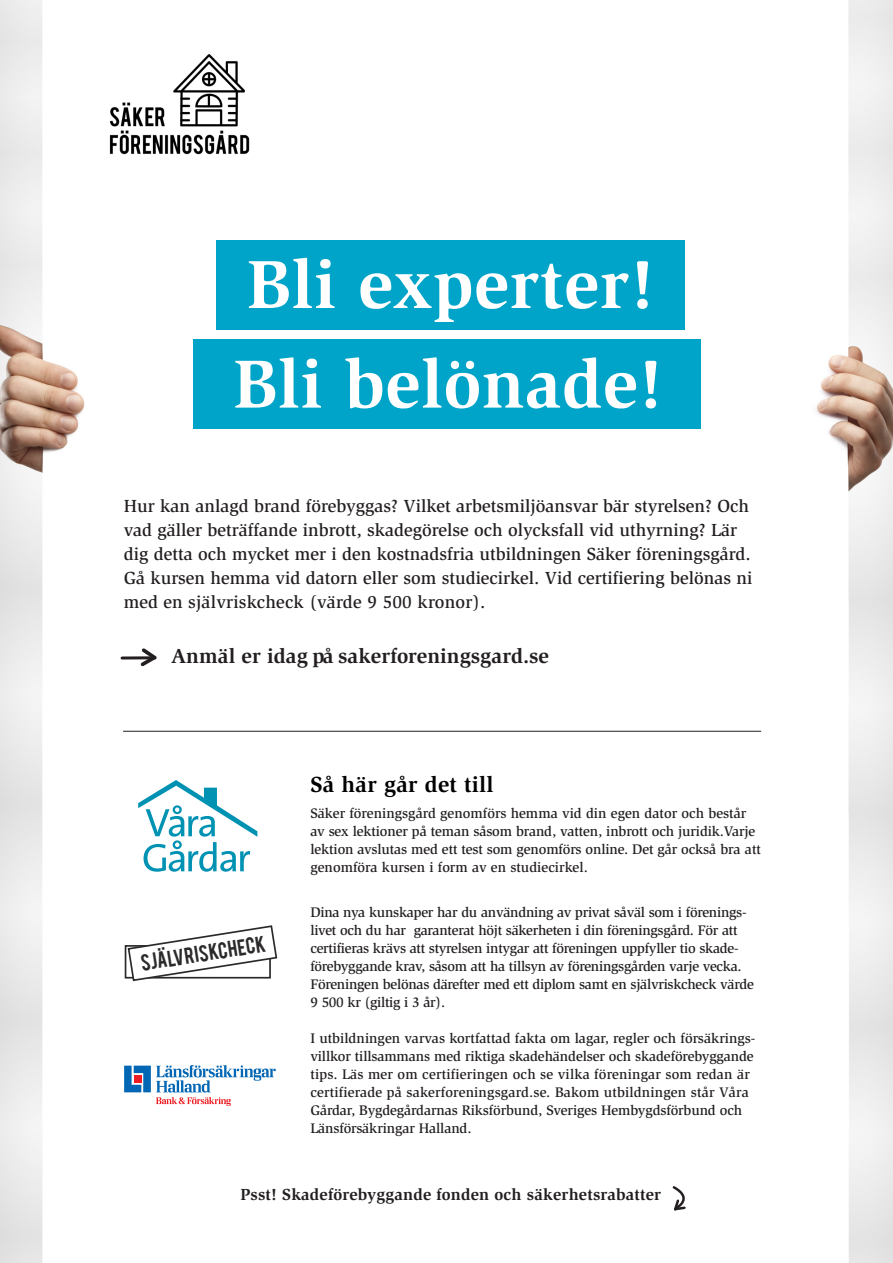
<style>
.page{position:relative;width:893px;height:1263px;background:#fff}
.page>*{position:absolute;margin:0;border:0;box-sizing:border-box;transform-origin:0 0}
.t1{font:700 69.9px "Slimbach";letter-spacing:.01em;color:#fff}
.t2{font:700 22.5px "Slimbach";letter-spacing:.01em;color:#000}
.t3{font:700 21px "Slimbach";color:#231f20}
.t4{font:500 18px/24px "Slimbach";color:#231f20}
.t5{font:18px "Bebas";color:#2b292a}
.t6{font:700 16.5px "Slimbach";letter-spacing:.01em;color:#231f20}
.t7{font:500 14.25px/18px "Slimbach";letter-spacing:-.01em;color:#231f20}
</style>
<div class="page">
<img style="left:0;top:268px;width:386px;height:319px">
<img style="left:509px;top:0;width:384px;height:1263px">
<img style="left:0;top:587px;width:167px;height:676px">
<img style="left:0;top:0;width:361px;height:268px">
<hr style="left:123px;top:731px;width:638px;height:1px;background:#231f20">
<div style="left:193px;top:340px;width:507px;height:89px;background:#00a4c8"></div>
<div style="left:216px;top:241px;width:469px;height:89px;background:#00a4c8"></div>
<svg style="left:138px;top:645px;width:22px;height:24px"></svg>
<hr style="left:122px;top:656px;width:30px;height:3px;background:#231f20">
<svg style="left:670px;top:1184px;width:23px;height:28px"></svg>
<svg style="left:124px;top:1065px;width:152px;height:41px"></svg>
<svg style="left:138px;top:780px;width:119px;height:92px"></svg>
<img style="left:109px;top:54px;width:141px;height:102px">
<svg style="left:127px;top:924px;width:151px;height:58px"></svg>
<p class="t1" style="left:247px;top:243px;width:409px">Bli experter!</p>
<p class="t1" style="left:233px;top:342px;width:431px">Bli belönade!</p>
<p class="t4" style="left:124px;top:494px;width:630px">Hur kan anlagd brand förebyggas? Vilket arbetsmiljöansvar bär styrelsen? Och vad gäller beträffande inbrott, skadegörelse och olycksfall vid uthyrning? Lär dig detta och mycket mer i den kostnadsfria utbildningen Säker föreningsgård.<br>Gå kursen hemma vid datorn eller som studiecirkel. Vid certifiering belönas ni med en självriskcheck (värde 9 500 kronor).</p>
<p class="t3" style="left:171px;top:644px;width:379px">Anmäl er idag på sakerforeningsgard.se</p>
<p class="t5" style="left:139px;top:950px;width:128px;rotate:-9deg">SJALVRISKCHECK</p>
<p class="t2" style="left:310px;top:771px;width:185px">Så här går det till</p>
<p class="t7" style="left:310px;top:804px;width:452px">Säker föreningsgård genomförs hemma vid din egen dator och består av sex lektioner på teman såsom brand, vatten, inbrott och juridik.Varje lektion avslutas med ett test som genomförs online. Det går också bra att genomföra kursen i form av en studiecirkel.</p>
<p class="t7" style="left:310px;top:903px;width:445px">Dina nya kunskaper har du användning av privat såväl som i förenings&shy;livet och du har garanterat höjt säkerheten i din föreningsgård. För att certifieras krävs att styrelsen intygar att föreningen uppfyller tio skade&shy;förebyggande krav, såsom att ha tillsyn av föreningsgården varje vecka.<br>Föreningen belönas därefter med ett diplom samt en självriskcheck värde 9 500 kr (giltig i 3 år).</p>
<p class="t7" style="left:310px;top:1029px;width:447px">I utbildningen varvas kortfattad fakta om lagar, regler och försäkrings&shy;villkor tillsammans med riktiga skadehändelser och skadeförebyggande tips. Läs mer om certifieringen och se vilka föreningar som redan är certifierade på sakerforeningsgard.se. Bakom utbildningen står Våra Gårdar, Bygdegårdarnas Riksförbund, Sveriges Hembygdsförbund och Länsförsäkringar Halland.</p>
<p class="t6" style="left:240px;top:1185px;width:422px">Psst! Skadeförebyggande fonden och säkerhetsrabatter</p>
</div>
